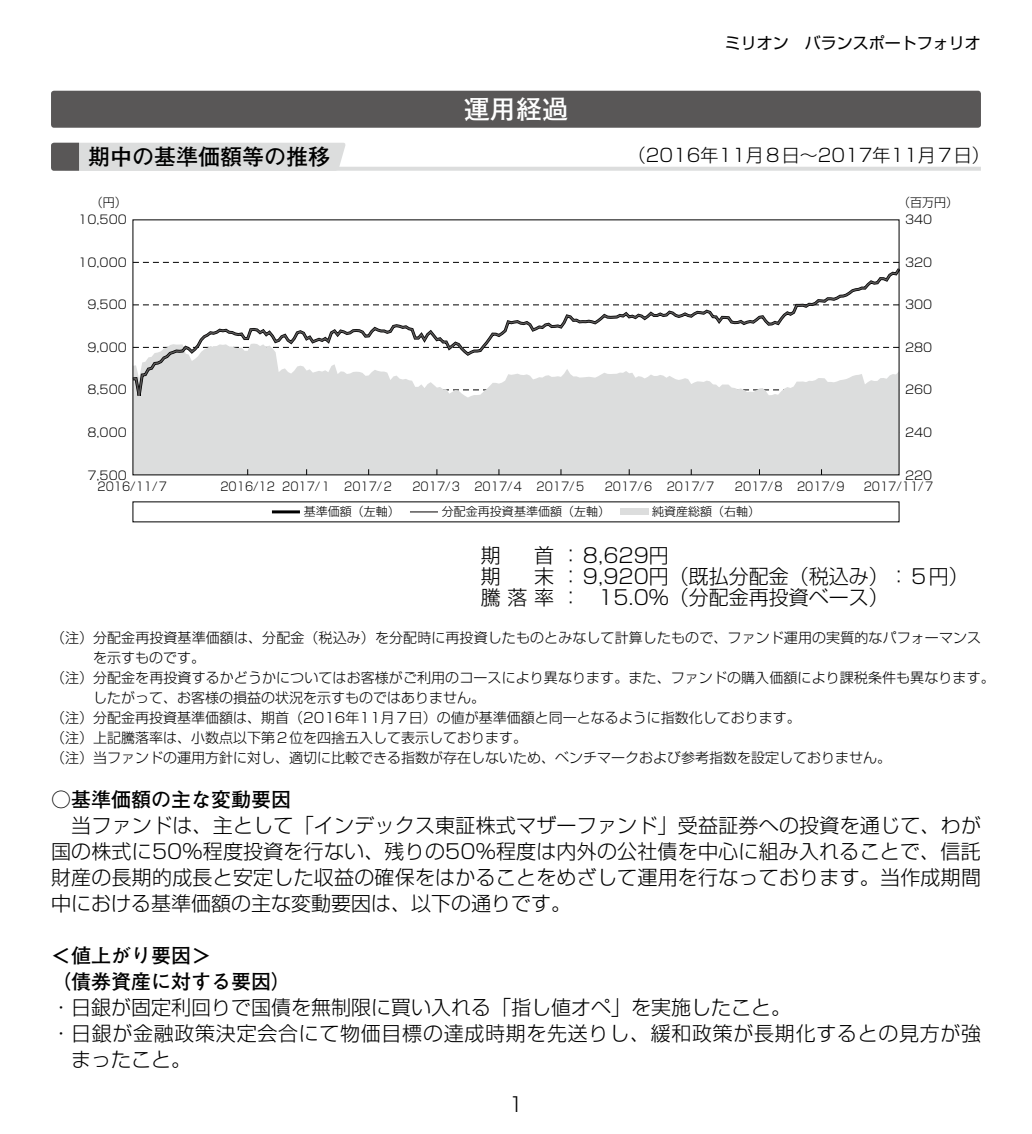
<style>
.page{position:relative;width:1032px;height:1134px;background:#fff}
.page>*{position:absolute;margin:0;border:0;box-sizing:border-box;transform-origin:0 0}
.t1{font:700 26px "Futo Go B101 Pr 6";color:#fff}
.t2{font:700 22px "Futo Go B101 Pr 6";color:#000}
.t3{font:300 20px/26px "Shin Go Pr 6";color:#000}
.t4{font:300 20px "Shin Go Pr 6";letter-spacing:.035em;color:#000}
.t5{font:700 20px/26px "Futo Go B101 Pr 6";color:#000}
.t6{font:300 18px "Shin Go Pr 6";color:#000}
.t7{font:16px "Shin Go Pr 6";color:#000}
.t8{font:300 14px "Shin Go Pr 6";color:#000}
.t9{font:300 12px "Shin Go Pr 6";color:#000}
.t10{font:300 12px "Shin Go Pr 6";color:#000;scale:.9 1}
</style>
<div class="page">
<hr style="left:65px;top:167px;width:916px;height:4px;background:#dcdddd">
<svg style="left:51px;top:143px;width:295px;height:28px"></svg>
<div style="left:620px;top:509px;width:28px;height:6px;background:#dcdddd"></div>
<hr style="left:272px;top:510px;width:28px;height:3px;background:#000">
<hr style="left:410px;top:511px;width:28px;height:2px;background:#595757">
<svg style="left:135px;top:262px;width:762px;height:1px"></svg>
<div style="left:135px;top:414px;width:762px;height:59px;background:#dcdddd"></div>
<div style="left:135px;top:405px;width:762px;height:9px;background:#dcdddd"></div>
<svg style="left:135px;top:269px;width:762px;height:136px"></svg>
<div style="left:51px;top:91px;width:930px;height:37px;background:#595757;border-radius:3px"></div>
<h1 class="t1" style="left:464px;top:88px;width:105px">運用経過</h1>
<p class="t7" style="left:725px;top:30px;width:257px">ミリオン　バランスポートフォリオ</p>
<h2 class="t2" style="left:88px;top:139px;width:244px">期中の基準価額等の推移</h2>
<p class="t6" style="left:628px;top:140px;width:363px">（2016年11月８日～2017年11月７日）</p>
<p class="t9" style="left:91px;top:193px;width:37px">（円）</p>
<p class="t9" style="left:898px;top:193px;width:61px">（百万円）</p>
<p class="t9" style="left:78px;top:210px;width:50px">10,500</p>
<p class="t9" style="left:905px;top:210px;width:29px">340</p>
<p class="t9" style="left:78px;top:253px;width:50px">10,000</p>
<p class="t9" style="left:905px;top:253px;width:29px">320</p>
<p class="t9" style="left:87px;top:295px;width:41px">9,500</p>
<p class="t9" style="left:905px;top:295px;width:29px">300</p>
<p class="t9" style="left:87px;top:338px;width:41px">9,000</p>
<p class="t9" style="left:905px;top:338px;width:29px">280</p>
<p class="t9" style="left:87px;top:380px;width:41px">8,500</p>
<p class="t9" style="left:905px;top:380px;width:29px">260</p>
<p class="t9" style="left:87px;top:423px;width:41px">8,000</p>
<p class="t9" style="left:905px;top:423px;width:29px">240</p>
<p class="t9" style="left:905px;top:465px;width:29px">220</p>
<p class="t9" style="left:87px;top:465px;width:41px">7,500</p>
<p class="t10" style="left:98px;top:477px;width:80px">2016/11/７</p>
<p class="t10" style="left:220px;top:477px;width:193px">2016/12 2017/１ 2017/２</p>
<p class="t10" style="left:412px;top:477px;width:194px">2017/３ 2017/４ 2017/５</p>
<p class="t10" style="left:605px;top:477px;width:125px">2017/６ 2017/７</p>
<p class="t10" style="left:735px;top:477px;width:125px">2017/８ 2017/９</p>
<p class="t10" style="left:864px;top:477px;width:80px">2017/11/７</p>
<p class="t9" style="left:304px;top:502px;width:97px">基準価額（左軸）</p>
<p class="t9" style="left:442px;top:502px;width:169px">分配金再投資基準価額（左軸）</p>
<p class="t9" style="left:652px;top:502px;width:109px">純資産総額（右軸）</p>
<h3 class="t3" style="left:481px;top:543px;width:489px;line-height:21px">期　首：8,629円<br>期　末：9,920円（既払分配金（税込み）：５円）騰落率： 15.0％（分配金再投資ベース）</h3>
<p class="t8" style="left:51px;top:627px;width:932px">（注）分配金再投資基準価額は、分配金（税込み）を分配時に再投資したものとみなして計算したもので、ファンド運用の実質的なパフォーマンス</p>
<p class="t8" style="left:93px;top:647px;width:113px">を示すものです。</p>
<p class="t8" style="left:51px;top:667px;width:945px">（注）分配金を再投資するかどうかについてはお客様がご利用のコースにより異なります。また、ファンドの購入価額により課税条件も異なります。</p>
<p class="t8" style="left:93px;top:687px;width:394px">したがって、お客様の損益の状況を示すものではありません。</p>
<p class="t8" style="left:51px;top:707px;width:751px">（注）分配金再投資基準価額は、期首（2016年11月７日）の値が基準価額と同一となるように指数化しております。</p>
<p class="t8" style="left:51px;top:727px;width:478px">（注）上記騰落率は、小数点以下第２位を四捨五入して表示しております。</p>
<p class="t8" style="left:51px;top:747px;width:842px">（注）当ファンドの運用方針に対し、適切に比較できる指数が存在しないため、ベンチマークおよび参考指数を設定しておりません。</p>
<h3 class="t5" style="left:51px;top:785px;width:241px">○基準価額の主な変動要因</h3>
<h3 class="t3" style="left:51px;top:810px;width:931px;text-align:justify">　当ファンドは、主として「インデックス東証株式マザーファンド」受益証券への投資を通じて、わが国の株式に50％程度投資を行ない、残りの50％程度は内外の公社債を中心に組み入れることで、信託財産の長期的成長と安定した収益の確保をはかることをめざして運用を行なっております。当作成期間中における基準価額の主な変動要因は、以下の通りです。</h3>
<h3 class="t5" style="left:51px;top:941px;width:241px">＜値上がり要因＞<br>（債券資産に対する要因）</h3>
<h3 class="t3" style="left:51px;top:992px;width:742px">・日銀が固定利回りで国債を無制限に買い入れる「指し値オペ」を実施したこと。</h3>
<h3 class="t4" style="left:51px;top:1017px;width:932px">・日銀が金融政策決定会合にて物価目標の達成時期を先送りし、緩和政策が長期化するとの見方が強</h3>
<h3 class="t3" style="left:71px;top:1044px;width:121px">まったこと。</h3>
<h3 class="t3" style="left:508px;top:1089px;width:17px">1</h3>
</div>
